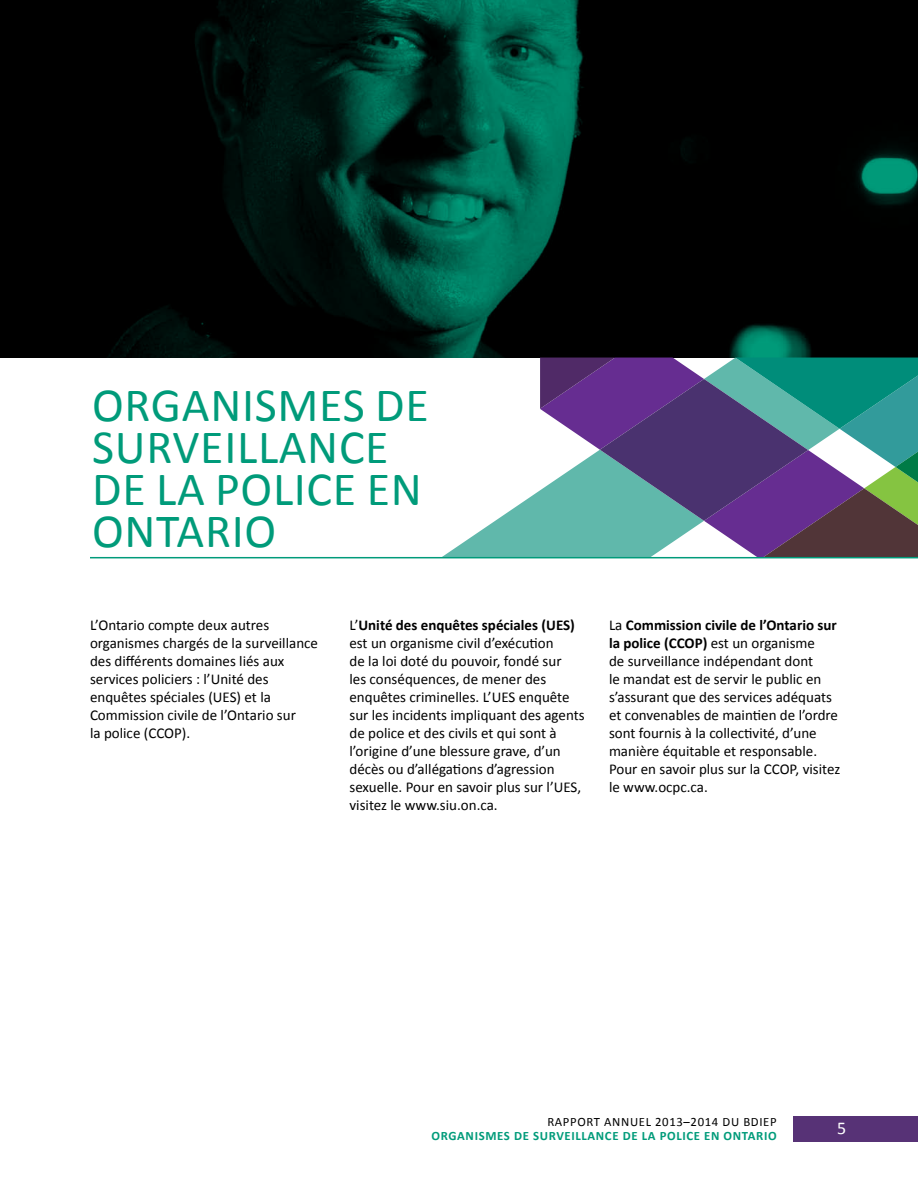
<style>
.page{position:relative;width:918px;height:1188px;background:#fff}
.page>*{position:absolute;margin:0;border:0;box-sizing:border-box;transform-origin:0 0}
.t1{font:48px/42px "Calibri";letter-spacing:.015em;color:#009b7a}
.t2{font:18px "Calibri";color:#fff}
.t3{font:15px/18px "Calibri";color:#000}
.t4{font:700 12.75px "Calibri";letter-spacing:.05em;color:#009b7a}
.t5{font:12.75px "Calibri";letter-spacing:.05em;color:#000}
.s1{font-weight:700}
</style>
<div class="page">
<div style="left:794px;top:1116px;width:124px;height:25px;background:#573276"></div>
<svg style="left:0;top:0;width:918px;height:358px;background:#001510"></svg>
<svg style="left:441px;top:490px;width:99px;height:67px"></svg>
<svg style="left:540px;top:358px;width:378px;height:199px;background:#627490"></svg>
<hr style="left:90px;top:557px;width:828px;height:1px;background:#009b7a">
<h1 class="t1" style="left:92px;top:384px;width:338px">ORGANISMES DE<br>SURVEILLANCE<br>DE LA POLICE EN<br>ONTARIO</h1>
<p class="t3" style="left:90px;top:616px;width:230px">L’Ontario compte deux autres organismes chargés de la surveillance des différents domaines liés aux services policiers : l’Unité des enquêtes spéciales (UES) et la<br>Commission civile de l’Ontario sur<br>la police (CCOP).</p>
<p class="t3" style="left:350px;top:616px;width:237px">L’<span class="s1">Unité des enquêtes spéciales (UES) </span>est un organisme civil d’exécution<br>de la loi doté du pouvoir, fondé sur<br>les conséquences, de mener des enquêtes criminelles. L’UES enquête sur les incidents impliquant des agents de police et des civils et qui sont à l’origine d’une blessure grave, d’un décès ou d’allégations d’agression sexuelle. Pour en savoir plus sur l’UES, visitez le www.siu.on.ca.</p>
<p class="t3" style="left:609px;top:616px;width:233px">La <span class="s1">Commission civile de l’Ontario sur la police (CCOP)</span> est un organisme<br>de surveillance indépendant dont<br>le mandat est de servir le public en s’assurant que des services adéquats et convenables de maintien de l’ordre sont fournis à la collectivité, d’une manière équitable et responsable.<br>Pour en savoir plus sur la CCOP, visitez le www.ocpc.ca.</p>
<p class="t5" style="left:547px;top:1114px;width:231px">RAPPORT ANNUEL 2013–2014 DU BDIEP</p>
<p class="t4" style="left:432px;top:1127px;width:347px">ORGANISMES DE SURVEILLANCE DE LA POLICE EN ONTARIO</p>
<p class="t2" style="left:837px;top:1117px;width:11px">5</p>
</div>
